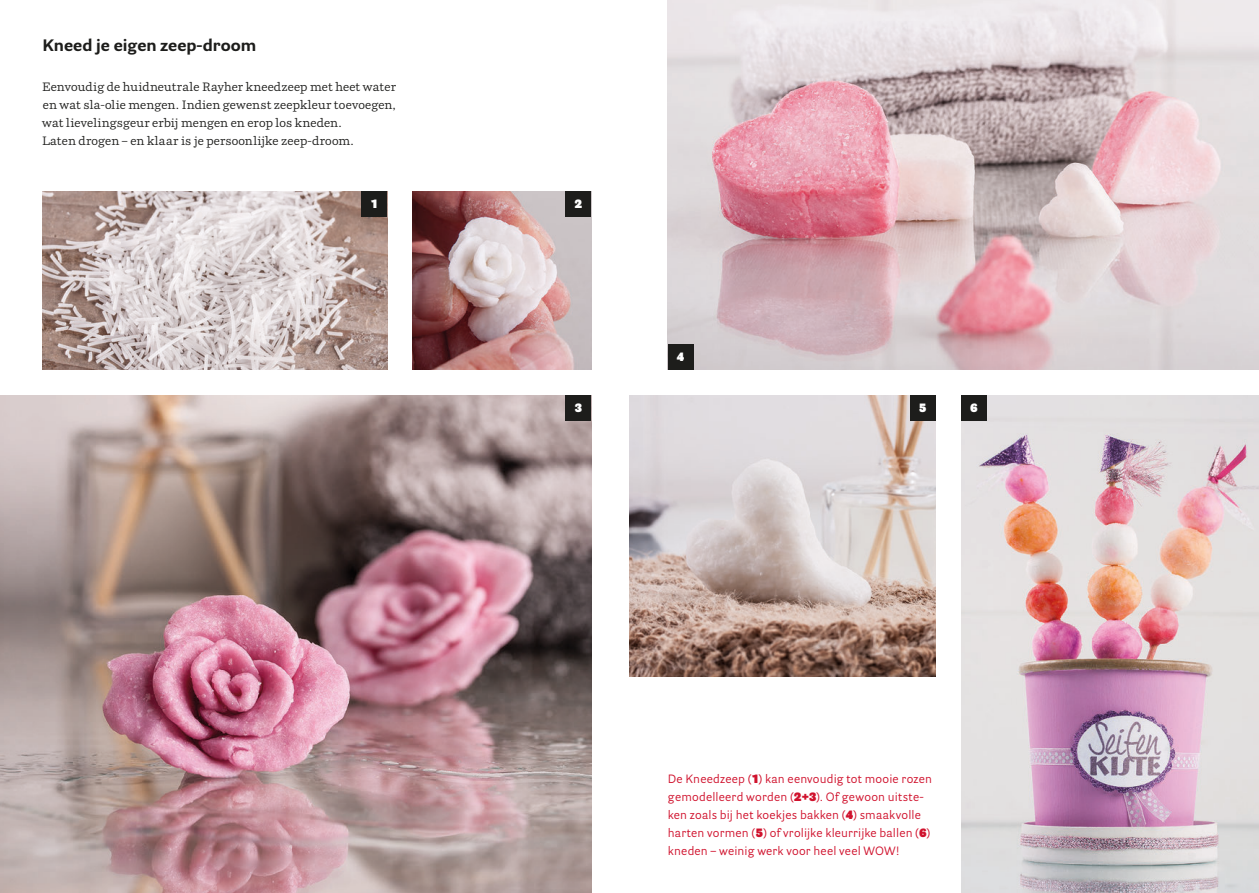
<style>
.page{position:relative;width:1259px;height:893px;background:#fff}
.page>*{position:absolute;margin:0;border:0;box-sizing:border-box;transform-origin:0 0}
.t1{font:700 16.5px "Parry Grotesque Pro";color:#1d1d1b}
.t2{font:12px/18px "Parry Grotesque Pro";letter-spacing:.015em;color:#d0122d}
.t3{font:12px/18px "Parry Pro";letter-spacing:.01em;color:#1d1d1b}
.t4{font:900 12px "Parry Grotesque Pro";color:#fff}
.s1{font-weight:900}
</style>
<div class="page">
<img style="left:0;top:395px;width:591px;height:498px">
<img style="left:961px;top:395px;width:298px;height:498px">
<img style="left:668px;top:0;width:591px;height:370px">
<img style="left:412px;top:191px;width:179px;height:179px">
<img style="left:43px;top:191px;width:344px;height:179px">
<img style="left:629px;top:395px;width:306px;height:281px">
<div style="left:361px;top:191px;width:26px;height:26px;background:#1d1d1b"></div>
<div style="left:566px;top:191px;width:25px;height:26px;background:#1d1d1b"></div>
<div style="left:668px;top:344px;width:25px;height:26px;background:#1d1d1b"></div>
<div style="left:910px;top:395px;width:25px;height:26px;background:#1d1d1b"></div>
<div style="left:961px;top:395px;width:25px;height:26px;background:#1d1d1b"></div>
<div style="left:566px;top:395px;width:25px;height:26px;background:#1d1d1b"></div>
<h1 class="t1" style="left:42px;top:33px;width:215px">Kneed je eigen zeep-droom</h1>
<p class="t3" style="left:42px;top:78px;width:355px">Eenvoudig de huidneutrale Rayher kneedzeep met heet water en wat sla-olie mengen. Indien gewenst zeepkleur toevoegen, wat lievelingsgeur erbij mengen en erop los kneden.<br>Laten drogen – en klaar is je persoonlijke zeep-droom.</p>
<p class="t4" style="left:371px;top:195px;width:8px">1</p>
<p class="t4" style="left:575px;top:195px;width:9px">2</p>
<p class="t4" style="left:677px;top:348px;width:9px">4</p>
<p class="t4" style="left:575px;top:399px;width:9px">3</p>
<p class="t4" style="left:919px;top:399px;width:9px">5</p>
<p class="t4" style="left:970px;top:399px;width:9px">6</p>
<p class="t2" style="left:668px;top:769px;width:266px">De Kneedzeep (<span class="s1">1</span>) kan eenvoudig tot mooie rozen gemodelleerd worden (<span class="s1">2+3</span>). Of gewoon uitste&shy;ken zoals bij het koekjes bakken (<span class="s1">4</span>) smaakvolle harten vormen (<span class="s1">5</span>) of vrolijke kleurrijke ballen (<span class="s1">6</span>) kneden – weinig werk voor heel veel WOW!</p>
</div>
